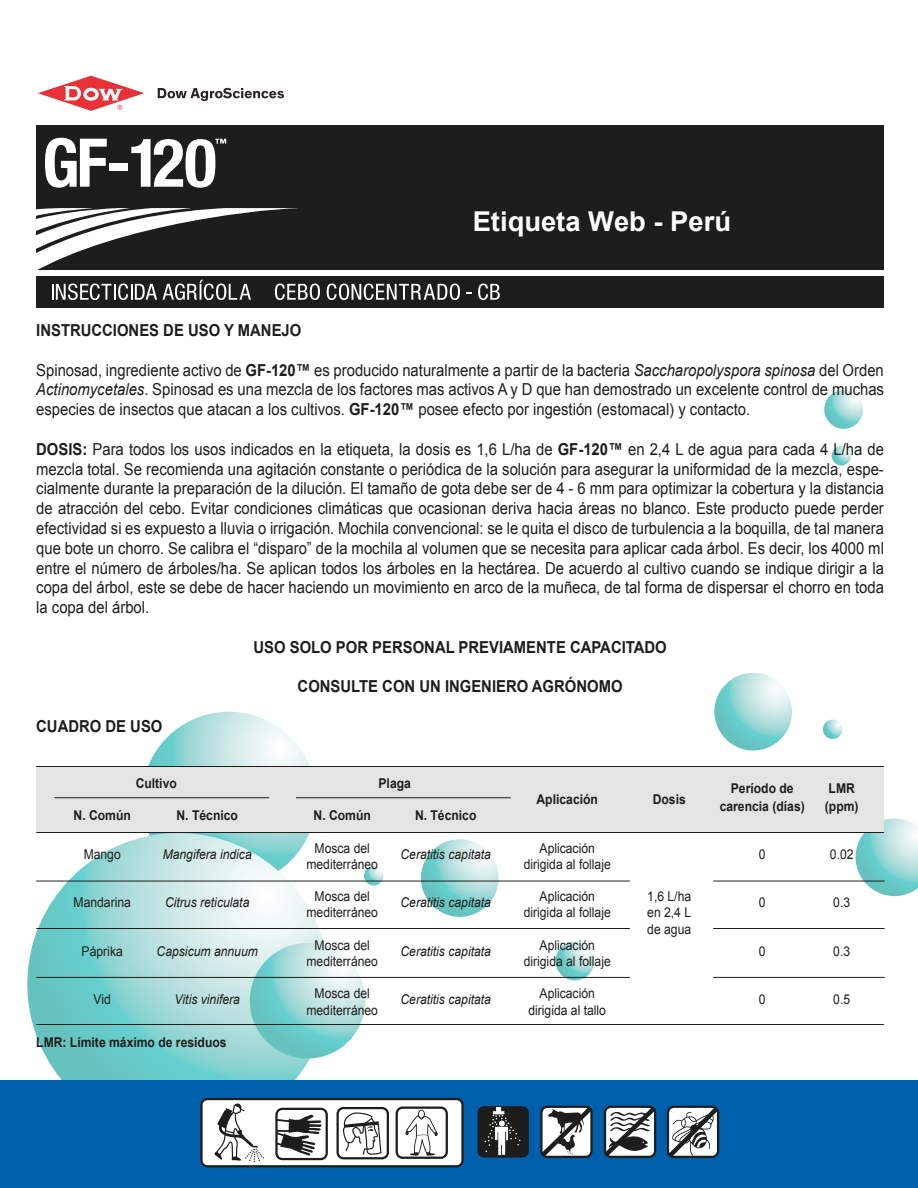
<style>
.page{position:relative;width:918px;height:1188px;background:#fff}
.page>*{position:absolute;margin:0;border:0;box-sizing:border-box;transform-origin:0 0}
.t1{font:700 27.3px "Arial";color:#fff}
.t2{font:16.5px/19.8px "Arial";color:#1d1d1b;text-align:justify;scale:.9 1}
.t3{font:700 16.5px "Arial";color:#1d1d1b;scale:.9 1}
.t4{font:13.5px/16.2px "Arial";color:#1d1d1b;scale:.9 1}
.t5{font:italic 13.5px "Arial";color:#1d1d1b;scale:.9 1}
.t6{font:700 13.5px "Arial";color:#1d1d1b;scale:.9 1}
.s1{font-weight:700}
.s2{font-style:italic}
</style>
<div class="page">
<svg style="left:142px;top:712px;width:174px;height:174px"></svg>
<svg style="left:27px;top:833px;width:303px;height:302px"></svg>
<svg style="left:250px;top:943px;width:115px;height:116px"></svg>
<svg style="left:421px;top:839px;width:78px;height:78px"></svg>
<svg style="left:714px;top:673px;width:78px;height:78px"></svg>
<svg style="left:856px;top:818px;width:62px;height:78px"></svg>
<svg style="left:556px;top:942px;width:38px;height:38px"></svg>
<svg style="left:824px;top:390px;width:39px;height:39px"></svg>
<svg style="left:832px;top:446px;width:19px;height:19px"></svg>
<svg style="left:823px;top:720px;width:19px;height:19px"></svg>
<svg style="left:364px;top:866px;width:19px;height:20px"></svg>
<div style="left:0;top:1081px;width:918px;height:107px;background:#005faa"></div>
<div style="left:36px;top:766px;width:848px;height:66px;background:#e4e4e4"></div>
<hr style="left:36px;top:766px;width:848px;height:1px;background:#1d1d1b">
<hr style="left:55px;top:797px;width:214px;height:1px;background:#1d1d1b">
<hr style="left:296px;top:797px;width:215px;height:1px;background:#1d1d1b">
<hr style="left:36px;top:832px;width:848px;height:1px;background:#1d1d1b">
<hr style="left:36px;top:881px;width:594px;height:1px;background:#1d1d1b">
<hr style="left:36px;top:928px;width:594px;height:1px;background:#1d1d1b">
<hr style="left:36px;top:977px;width:594px;height:1px;background:#1d1d1b">
<hr style="left:36px;top:1024px;width:848px;height:1px;background:#1d1d1b">
<hr style="left:713px;top:881px;width:172px;height:1px;background:#1d1d1b">
<hr style="left:713px;top:928px;width:172px;height:1px;background:#1d1d1b">
<hr style="left:713px;top:977px;width:172px;height:1px;background:#1d1d1b">
<svg style="left:477px;top:1106px;width:52px;height:52px"></svg>
<svg style="left:200px;top:1097px;width:264px;height:71px"></svg>
<svg style="left:540px;top:1105px;width:180px;height:53px"></svg>
<div style="left:37px;top:125px;width:847px;height:182px;background:#1d1d1b"></div>
<div style="left:36px;top:270px;width:852px;height:6px;background:#fff"></div>
<svg style="left:158px;top:88px;width:126px;height:13px"></svg>
<svg style="left:38px;top:76px;width:106px;height:35px"></svg>
<svg style="left:36px;top:208px;width:284px;height:92px"></svg>
<svg style="left:327px;top:284px;width:133px;height:16px"></svg>
<svg style="left:478px;top:284px;width:22px;height:16px"></svg>
<svg style="left:45px;top:138px;width:62px;height:50px"></svg>
<div style="left:109px;top:163px;width:19px;height:8px;background:#fff"></div>
<svg style="left:131px;top:139px;width:95px;height:49px"></svg>
<h1 class="t1" style="left:473px;top:203px;width:260px">Etiqueta Web - Perú</h1>
<p class="t3" style="left:36px;top:319px;width:296px">INSTRUCCIONES DE USO Y MANEJO</p>
<p class="t2" style="left:36px;top:360px;width:943px">Spinosad, ingrediente activo de <span class="s1">GF-120™</span> es producido naturalmente a partir de la bacteria <span class="s2">Saccharopolyspora spinosa</span> del Orden <span class="s2">Actinomycetales</span>. Spinosad es una mezcla de los factores mas activos A y D que han demostrado un excelente control de muchas especies de insectos que atacan a los cultivos. <span class="s1">GF-120™</span> posee efecto por ingestión (estomacal) y contacto.</p>
<p class="t2" style="left:36px;top:439px;width:943px"><span class="s1">DOSIS:</span> Para todos los usos indicados en la etiqueta, la dosis es 1,6 L/ha de <span class="s1">GF-120™</span> en 2,4 L de agua para cada 4 L/ha de mezcla total. Se recomienda una agitación constante o periódica de la solución para asegurar la uniformidad de la mezcla, espe&shy;cialmente durante la preparación de la dilución. El tamaño de gota debe ser de 4 - 6 mm para optimizar la cobertura y la distancia de atracción del cebo. Evitar condiciones climáticas que ocasionan deriva hacia áreas no blanco. Este producto puede perder efectividad si es expuesto a lluvia o irrigación. Mochila convencional: se le quita el disco de turbulencia a la boquilla, de tal manera que bote un chorro. Se calibra el “disparo” de la mochila al volumen que se necesita para aplicar cada árbol. Es decir, los 4000 ml entre el número de árboles/ha. Se aplican todos los árboles en la hectárea. De acuerdo al cultivo cuando se indique dirigir a la copa del árbol, este se debe de hacer haciendo un movimiento en arco de la muñeca, de tal forma de dispersar el chorro en toda la copa del árbol.</p>
<p class="t3" style="left:253px;top:636px;width:461px">USO SOLO POR PERSONAL PREVIAMENTE CAPACITADO</p>
<p class="t3" style="left:298px;top:676px;width:363px">CONSULTE CON UN INGENIERO AGRÓNOMO</p>
<p class="t3" style="left:36px;top:715px;width:142px">CUADRO DE USO</p>
<p class="t6" style="left:136px;top:774px;width:47px">Cultivo</p>
<p class="t6" style="left:379px;top:774px;width:38px">Plaga</p>
<p class="t6" style="left:74px;top:806px;width:65px">N. Común</p>
<p class="t6" style="left:177px;top:806px;width:70px">N. Técnico</p>
<p class="t6" style="left:314px;top:806px;width:65px">N. Común</p>
<p class="t6" style="left:415px;top:806px;width:70px">N. Técnico</p>
<p class="t6" style="left:537px;top:790px;width:70px">Aplicación</p>
<p class="t6" style="left:653px;top:790px;width:38px">Dosis</p>
<p class="t6" style="left:731px;top:780px;width:71px">Período de</p>
<p class="t6" style="left:829px;top:780px;width:31px">LMR</p>
<p class="t6" style="left:720px;top:797px;width:96px">carencia (días)</p>
<p class="t6" style="left:825px;top:797px;width:39px">(ppm)</p>
<p class="t4" style="left:84px;top:846px;width:43px">Mango</p>
<p class="t5" style="left:163px;top:845px;width:101px">Mangifera indica</p>
<p class="t5" style="left:401px;top:845px;width:102px">Ceratitis capitata</p>
<p class="t4" style="left:540px;top:840px;width:63px">Aplicación</p>
<p class="t4" style="left:759px;top:846px;width:9px">0</p>
<p class="t4" style="left:830px;top:846px;width:28px">0.02</p>
<p class="t4" style="left:315px;top:840px;width:63px">Mosca del</p>
<p class="t4" style="left:306px;top:856px;width:81px">mediterráneo</p>
<p class="t4" style="left:524px;top:856px;width:98px">dirigida al follaje</p>
<p class="t4" style="left:74px;top:894px;width:65px">Mandarina</p>
<p class="t5" style="left:165px;top:894px;width:95px">Citrus reticulata</p>
<p class="t5" style="left:401px;top:894px;width:102px">Ceratitis capitata</p>
<p class="t4" style="left:540px;top:888px;width:63px">Aplicación</p>
<p class="t4" style="left:647px;top:888px;width:50px">1,6 L/ha</p>
<p class="t4" style="left:759px;top:894px;width:9px">0</p>
<p class="t4" style="left:833px;top:894px;width:20px">0.3</p>
<p class="t4" style="left:315px;top:888px;width:63px">Mosca del</p>
<p class="t4" style="left:306px;top:905px;width:81px">mediterráneo</p>
<p class="t4" style="left:524px;top:905px;width:98px">dirigida al follaje</p>
<p class="t4" style="left:647px;top:905px;width:50px">en 2,4 L de agua</p>
<p class="t4" style="left:82px;top:943px;width:47px">Páprika</p>
<p class="t5" style="left:157px;top:942px;width:114px">Capsicum annuum</p>
<p class="t5" style="left:401px;top:942px;width:102px">Ceratitis capitata</p>
<p class="t4" style="left:540px;top:937px;width:63px">Aplicación</p>
<p class="t4" style="left:759px;top:943px;width:9px">0</p>
<p class="t4" style="left:833px;top:943px;width:20px">0.3</p>
<p class="t4" style="left:315px;top:937px;width:63px">Mosca del</p>
<p class="t4" style="left:306px;top:953px;width:81px">mediterráneo</p>
<p class="t4" style="left:524px;top:953px;width:98px">dirigida al follaje</p>
<p class="t4" style="left:93px;top:992px;width:21px">Vid</p>
<p class="t5" style="left:175px;top:991px;width:74px">Vitis vinifera</p>
<p class="t5" style="left:401px;top:991px;width:102px">Ceratitis capitata</p>
<p class="t4" style="left:540px;top:986px;width:63px">Aplicación</p>
<p class="t4" style="left:759px;top:992px;width:9px">0</p>
<p class="t4" style="left:833px;top:992px;width:20px">0.5</p>
<p class="t4" style="left:315px;top:986px;width:63px">Mosca del</p>
<p class="t4" style="left:306px;top:1002px;width:81px">mediterráneo</p>
<p class="t4" style="left:528px;top:1002px;width:88px">dirigida al tallo</p>
<p class="t6" style="left:36px;top:1033px;width:213px">LMR: Límite máximo de residuos</p>
</div>
